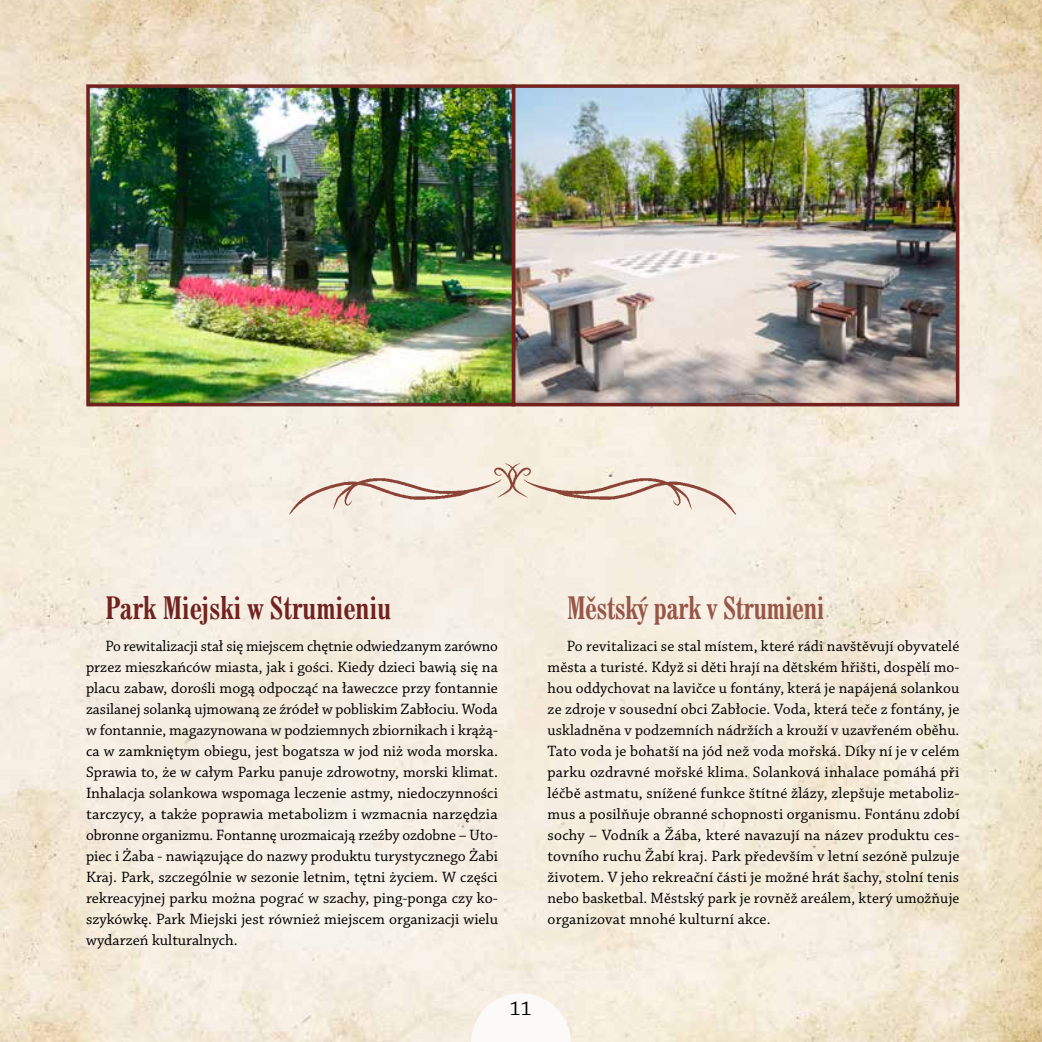
<style>
.page{position:relative;width:1042px;height:1042px;background:#fff}
.page>*{position:absolute;margin:0;border:0;box-sizing:border-box;transform-origin:0 0}
.t1{font:31.5px "Cent Schbook Bd Cn EU";letter-spacing:.01em;color:#72221e}
.t2{font:31.5px "Cent Schbook Bd Cn EU";color:#985647;scale:.96 1}
.t3{font:21px "Chaparral Pro";color:#000}
.t4{font:15.75px/21px "Chaparral Pro";letter-spacing:.005em;color:#000;text-align:justify}
</style>
<div class="page">
<img style="left:0;top:0;width:1042px;height:1042px">
<svg style="left:471px;top:993px;width:100px;height:49px"></svg>
<img style="left:91px;top:89px;width:863px;height:312px">
<div style="left:512px;top:84px;width:447px;height:322px;border:4px solid #72221e"></div>
<div style="left:86px;top:84px;width:429px;height:322px;border:4px solid #72221e"></div>
<img style="left:289px;top:463px;width:446px;height:58px">
<h1 class="t1" style="left:106px;top:588px;width:287px">Park Miejski w Strumieniu</h1>
<p class="t4" style="left:86px;top:636px;width:413px;text-indent:19px">Po rewitalizacji stał się miejscem chętnie odwiedzanym zarówno przez mieszkańców miasta, jak i gości. Kiedy dzieci bawią się na placu zabaw, dorośli mogą odpocząć na ławeczce przy fontannie zasilanej solanką ujmowaną ze źródeł w pobliskim Zabłociu. Woda w fontannie, magazynowana w podziemnych zbiornikach i krążą&shy;ca w zamkniętym obiegu, jest bogatsza w jod niż woda morska.<br>Sprawia to, że w całym Parku panuje zdrowotny, morski klimat.<br>Inhalacja solankowa wspomaga leczenie astmy, niedoczynności tarczycy, a także poprawia metabolizm i wzmacnia narzędzia obronne organizmu. Fontannę urozmaicają rzeźby ozdobne – Uto&shy;piec i Żaba - nawiązujące do nazwy produktu turystycznego Żabi Kraj. Park, szczególnie w sezonie letnim, tętni życiem. W części rekreacyjnej parku można pograć w szachy, ping-ponga czy ko&shy;szykówkę. Park Miejski jest również miejscem organizacji wielu wydarzeń kulturalnych.</p>
<h1 class="t2" style="left:567px;top:588px;width:269px">Městský park v Strumieni</h1>
<p class="t4" style="left:547px;top:636px;width:413px;text-indent:19px">Po revitalizaci se stal místem, které rádi navštěvují obyvatelé města a turisté. Když si děti hrají na dětském hřišti, dospělí mo&shy;hou oddychovat na lavičce u fontány, která je napájená solankou ze zdroje v sousední obci Zabłocie. Voda, která teče z fontány, je uskladněna v podzemních nádržích a krouží v uzavřeném oběhu.<br>Tato voda je bohatší na jód než voda mořská. Díky ní je v celém parku ozdravné mořské klima. Solanková inhalace pomáhá při léčbě astmatu, snížené funkce štítné žlázy, zlepšuje metaboliz&shy;mus a posilňuje obranné schopnosti organismu. Fontánu zdobí sochy – Vodník a Žába, které navazují na název produktu ces&shy;tovního ruchu Žabí kraj. Park především v letní sezóně pulzuje životem. V jeho rekreační části je možné hrát šachy, stolní tenis nebo basketbal. Městský park je rovněž areálem, který umožňuje organizovat mnohé kulturní akce.</p>
<h2 class="t3" style="left:510px;top:997px;width:24px">11</h2>
</div>
